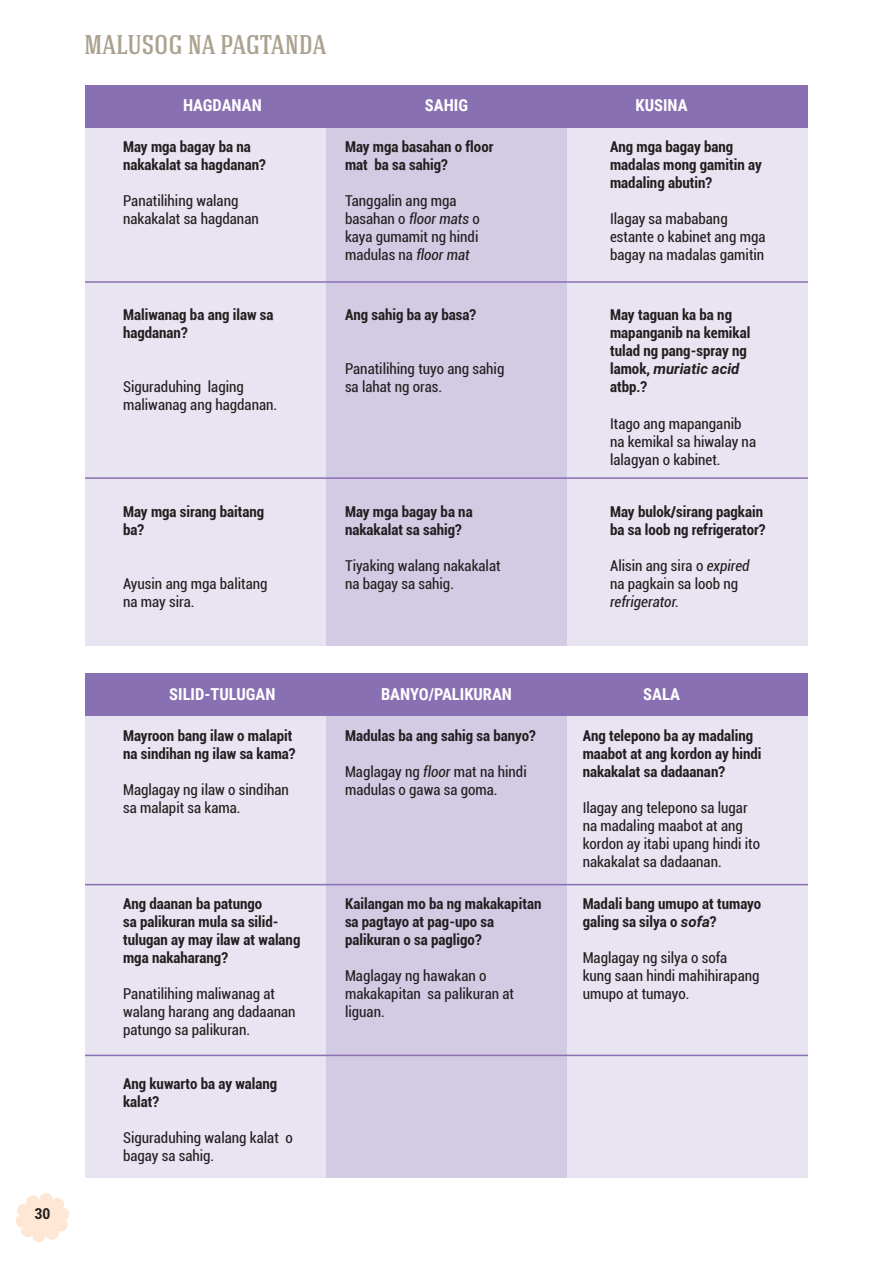
<style>
.page{position:relative;width:893px;height:1263px;background:#fff}
.page>*{position:absolute;margin:0;border:0;box-sizing:border-box;transform-origin:0 0}
.CHAPTER_HEADER{font:500 27px "Hagin Caps";color:#aba18e}
.TABLE_TTITLE{font:700 16.5px "Roboto Condensed";color:#fff}
.TABLE_PARAGRAPH_FLUS{font:condensed 15px/18px "Roboto";color:#231f20}
.TABLE_PARAGRAPH_FLUS-2{font:700 condensed 15px/18px "Roboto";color:#231f20}
.s1{font-style:italic}
.s2{font-style:italic;font-stretch:normal}
</style>
<div class="page">
<svg style="left:15px;top:1193px;width:55px;height:50px"></svg>
<div style="left:85px;top:85px;width:723px;height:560px;background:#e8e4f1"></div>
<div style="left:85px;top:674px;width:723px;height:504px;background:#e8e4f1"></div>
<div style="left:326px;top:85px;width:241px;height:560px;background:#d3cbe4"></div>
<div style="left:326px;top:674px;width:241px;height:504px;background:#d3cbe4"></div>
<hr style="left:85px;top:477px;width:723px;height:2px;background:#8970b2">
<hr style="left:85px;top:1055px;width:723px;height:1px;background:#8970b2">
<hr style="left:85px;top:281px;width:723px;height:2px;background:#8970b2">
<hr style="left:85px;top:884px;width:723px;height:1px;background:#8970b2">
<div style="left:85px;top:85px;width:723px;height:42px;background:#8970b2"></div>
<div style="left:85px;top:673px;width:723px;height:42px;background:#8970b2"></div>
<p class="CHAPTER_HEADER" style="left:84px;top:27px;width:244px">MALUSOG NA PAGTANDA</p>
<p class="TABLE_TTITLE" style="left:183px;top:94px;width:80px">HAGDANAN</p>
<p class="TABLE_PARAGRAPH_FLUS-2" style="left:123px;top:137px;width:144px">May mga bagay ba na nakakalat sa hagdanan?</p>
<p class="TABLE_PARAGRAPH_FLUS" style="left:123px;top:191px;width:137px">Panatilihing walang nakakalat sa hagdanan</p>
<p class="TABLE_TTITLE" style="left:425px;top:94px;width:45px">SAHIG</p>
<p class="TABLE_PARAGRAPH_FLUS-2" style="left:345px;top:137px;width:150px">May mga basahan o floor mat ba sa sahig?</p>
<p class="TABLE_PARAGRAPH_FLUS" style="left:345px;top:191px;width:136px">Tanggalin ang mga basahan o <span class="s1">floor mats</span> o kaya gumamit ng hindi madulas na <span class="s1">floor mat</span></p>
<p class="TABLE_PARAGRAPH_FLUS-2" style="left:123px;top:306px;width:152px">Maliwanag ba ang ilaw sa hagdanan?</p>
<p class="TABLE_PARAGRAPH_FLUS" style="left:123px;top:378px;width:156px">Siguraduhing laging maliwanag ang hagdanan.</p>
<p class="TABLE_PARAGRAPH_FLUS-2" style="left:345px;top:306px;width:133px">Ang sahig ba ay basa?</p>
<p class="TABLE_PARAGRAPH_FLUS" style="left:345px;top:360px;width:161px">Panatilihing tuyo ang sahig sa lahat ng oras.</p>
<p class="TABLE_PARAGRAPH_FLUS-2" style="left:35px;top:1204px;width:17px">30</p>
<p class="TABLE_PARAGRAPH_FLUS-2" style="left:123px;top:502px;width:143px">May mga sirang baitang ba?</p>
<p class="TABLE_PARAGRAPH_FLUS" style="left:123px;top:574px;width:146px">Ayusin ang mga balitang na may sira.</p>
<p class="TABLE_TTITLE" style="left:169px;top:682px;width:108px">SILID-TULUGAN</p>
<p class="TABLE_PARAGRAPH_FLUS-2" style="left:123px;top:726px;width:174px">Mayroon bang ilaw o malapit na sindihan ng ilaw sa kama?</p>
<p class="TABLE_PARAGRAPH_FLUS" style="left:123px;top:780px;width:167px">Maglagay ng ilaw o sindihan sa malapit sa kama.</p>
<p class="TABLE_PARAGRAPH_FLUS-2" style="left:123px;top:894px;width:179px">Ang daanan ba patungo<br>sa palikuran mula sa silid&shy;tulugan ay may ilaw at walang mga nakaharang?</p>
<p class="TABLE_PARAGRAPH_FLUS" style="left:123px;top:984px;width:174px">Panatilihing maliwanag at walang harang ang dadaanan patungo sa palikuran.</p>
<p class="TABLE_PARAGRAPH_FLUS-2" style="left:123px;top:1074px;width:156px">Ang kuwarto ba ay walang kalat?</p>
<p class="TABLE_PARAGRAPH_FLUS" style="left:123px;top:1128px;width:171px">Siguraduhing walang kalat o bagay sa sahig.</p>
<p class="TABLE_PARAGRAPH_FLUS-2" style="left:345px;top:502px;width:129px">May mga bagay ba na nakakalat sa sahig?</p>
<p class="TABLE_PARAGRAPH_FLUS" style="left:345px;top:556px;width:157px">Tiyaking walang nakakalat na bagay sa sahig.</p>
<p class="TABLE_TTITLE" style="left:381px;top:682px;width:132px">BANYO/PALIKURAN</p>
<p class="TABLE_PARAGRAPH_FLUS-2" style="left:345px;top:726px;width:192px">Madulas ba ang sahig sa banyo?</p>
<p class="TABLE_PARAGRAPH_FLUS" style="left:345px;top:762px;width:183px">Maglagay ng <span class="s1">floor</span> mat na hindi madulas o gawa sa goma.</p>
<p class="TABLE_PARAGRAPH_FLUS-2" style="left:345px;top:894px;width:198px">Kailangan mo ba ng makakapitan sa pagtayo at pag-upo sa palikuran o sa pagligo?</p>
<p class="TABLE_PARAGRAPH_FLUS" style="left:345px;top:966px;width:171px">Maglagay ng hawakan o makakapitan sa palikuran at liguan.</p>
<p class="TABLE_TTITLE" style="left:636px;top:94px;width:54px">KUSINA</p>
<p class="TABLE_PARAGRAPH_FLUS-2" style="left:610px;top:137px;width:153px">Ang mga bagay bang madalas mong gamitin ay madaling abutin?</p>
<p class="TABLE_PARAGRAPH_FLUS" style="left:610px;top:209px;width:119px">Ilagay sa mababang</p>
<p class="TABLE_PARAGRAPH_FLUS" style="left:610px;top:227px;width:157px">estante o kabinet ang mga bagay na madalas gamitin</p>
<p class="TABLE_PARAGRAPH_FLUS-2" style="left:610px;top:306px;width:142px">May taguan ka ba ng mapanganib na kemikal tulad ng pang-spray ng lamok, <span class="s2">muriatic acid </span>atbp.?</p>
<p class="TABLE_PARAGRAPH_FLUS" style="left:610px;top:414px;width:147px">Itago ang mapanganib na kemikal sa hiwalay na lalagyan o kabinet.</p>
<p class="TABLE_PARAGRAPH_FLUS-2" style="left:610px;top:502px;width:157px">May bulok/sirang pagkain ba sa loob ng refrigerator?</p>
<p class="TABLE_PARAGRAPH_FLUS" style="left:610px;top:556px;width:141px">Alisin ang sira o <span class="s1">expired </span>na pagkain sa loob ng <span class="s1">refrigerator.</span></p>
<p class="TABLE_TTITLE" style="left:643px;top:682px;width:38px">SALA</p>
<p class="TABLE_PARAGRAPH_FLUS-2" style="left:583px;top:726px;width:180px">Ang telepono ba ay madaling maabot at ang kordon ay hindi nakakalat sa dadaanan?</p>
<p class="TABLE_PARAGRAPH_FLUS" style="left:583px;top:798px;width:179px">Ilagay ang telepono sa lugar na madaling maabot at ang kordon ay itabi upang hindi ito nakakalat sa dadaanan.</p>
<p class="TABLE_PARAGRAPH_FLUS-2" style="left:583px;top:894px;width:180px">Madali bang umupo at tumayo galing sa silya o <span class="s2">sofa</span>?</p>
<p class="TABLE_PARAGRAPH_FLUS" style="left:583px;top:948px;width:178px">Maglagay ng silya o sofa kung saan hindi mahihirapang umupo at tumayo.</p>
</div>
